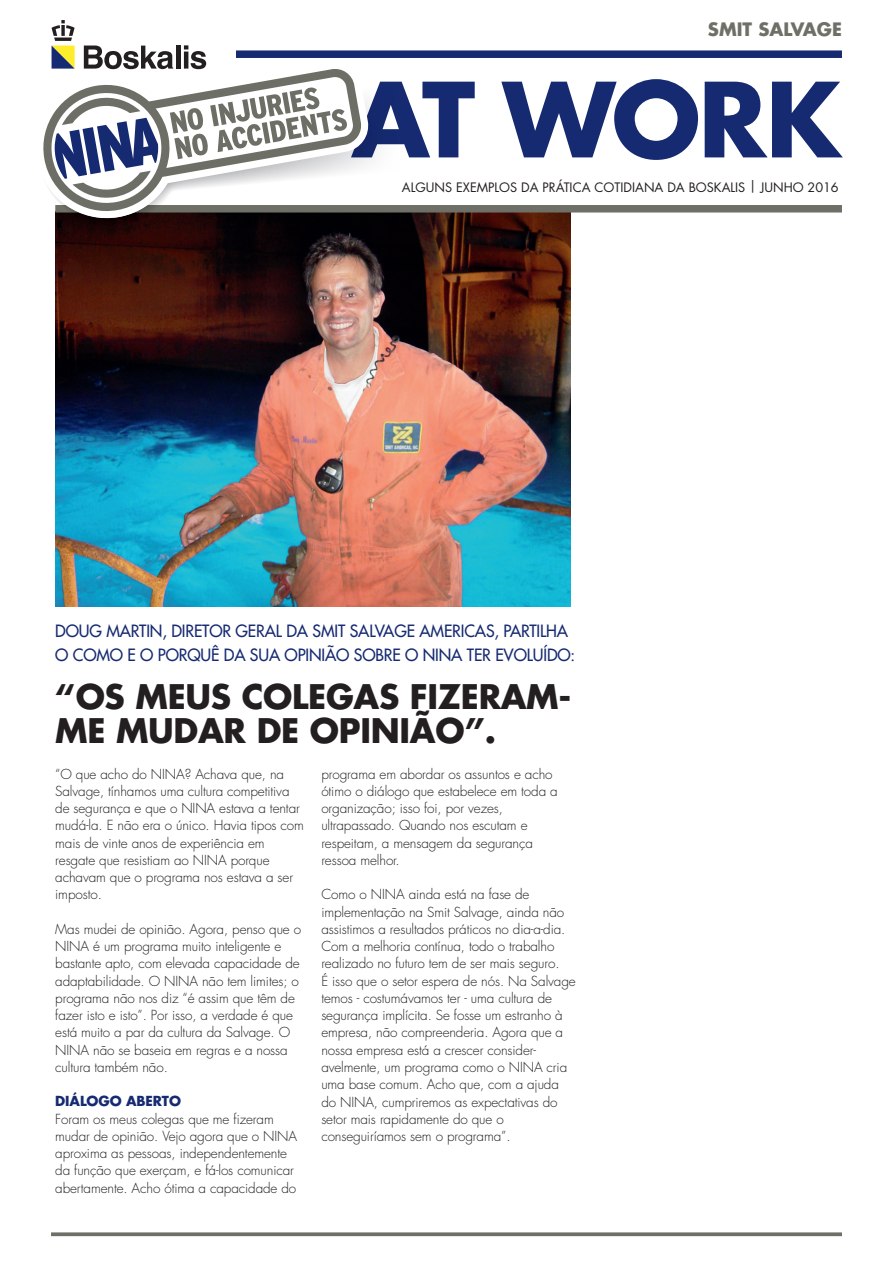
<style>
.page{position:relative;width:893px;height:1263px;background:#fff}
.page>*{position:absolute;margin:0;border:0;box-sizing:border-box;transform-origin:0 0}
.t1{font:700 100.5px "Futura Std";letter-spacing:-.03em;color:#162a71}
.t2{font:700 33px/34.5px "Futura Std";letter-spacing:-.01em;color:#231f20}
.t3{font:700 18px "Futura Std";color:#6e6f66}
.t4{font:500 16.5px/24px "Futura Std";letter-spacing:-.01em;color:#162a71}
.t5{font:300 13.5px/17.2px "Futura Std";letter-spacing:-.01em;color:#231f20}
.t6{font:700 13.5px "Futura Std";letter-spacing:-.01em;color:#162a71}
.t7{font:12.6px "Futura Std";color:#231f20}
</style>
<div class="page">
<img style="left:55px;top:212px;width:516px;height:394px">
<div style="left:236px;top:50px;width:606px;height:8px;background:#162a71"></div>
<div style="left:55px;top:205px;width:787px;height:7px;background:#6e6f66"></div>
<svg style="left:51px;top:62px;width:317px;height:156px"></svg>
<svg style="left:51px;top:67px;width:312px;height:146px"></svg>
<svg style="left:43px;top:77px;width:305px;height:151px"></svg>
<svg style="left:84px;top:46px;width:89px;height:23px"></svg>
<hr style="left:176px;top:46px;width:4px;height:23px;background:#231f20">
<svg style="left:184px;top:45px;width:22px;height:24px"></svg>
<svg style="left:52px;top:20px;width:23px;height:49px"></svg>
<svg style="left:51px;top:1232px;width:791px;height:4px;background:#7c7d75"></svg>
<h3 class="t3" style="left:708px;top:17px;width:135px">SMIT SALVAGE</h3>
<h1 class="t1" style="left:351px;top:53px;width:492px">AT WORK</h1>
<p class="t7" style="left:402px;top:179px;width:438px">ALGUNS EXEMPLOS DA PRÁTICA COTIDIANA DA BOSKALIS | JUNHO 2016</p>
<p class="t4" style="left:55px;top:619px;width:521px">DOUG MARTIN, DIRETOR GERAL DA SMIT SALVAGE AMERICAS, PARTILHA<br>O COMO E O PORQUÊ DA SUA OPINIÃO SOBRE O NINA TER EVOLUÍDO:</p>
<h2 class="t2" style="left:55px;top:679px;width:518px">“OS MEUS COLEGAS FIZERAM-<br>ME MUDAR DE OPINIÃO”.</h2>
<p class="t5" style="left:55px;top:765px;width:250px">“O que acho do NINA? Achava que, na Salvage, tínhamos uma cultura competitiva de segurança e que o NINA estava a tentar mudá-la. E não era o único. Havia tipos com mais de vinte anos de experiência em resgate que resistiam ao NINA porque achavam que o programa nos estava a ser imposto.</p>
<p class="t5" style="left:55px;top:921px;width:247px">Mas mudei de opinião. Agora, penso que o NINA é um programa muito inteligente e bastante apto, com elevada capacidade de adaptabilidade. O NINA não tem limites; o programa não nos diz “é assim que têm de fazer isto e isto”. Por isso, a verdade é que está muito a par da cultura da Salvage. O NINA não se baseia em regras e a nossa cultura também não.</p>
<p class="t6" style="left:55px;top:1092px;width:127px">DIÁLOGO ABERTO</p>
<p class="t5" style="left:55px;top:1110px;width:243px">Foram os meus colegas que me fizeram mudar de opinião. Vejo agora que o NINA aproxima as pessoas, independentemente da função que exerçam, e fá-los comunicar abertamente. Acho ótima a capacidade do</p>
<p class="t5" style="left:321px;top:765px;width:238px">programa em abordar os assuntos e acho ótimo o diálogo que estabelece em toda a organização; isso foi, por vezes, ultrapassado. Quando nos escutam e respeitam, a mensagem da segurança ressoa melhor.</p>
<p class="t5" style="left:321px;top:886px;width:256px">Como o NINA ainda está na fase de implementação na Smit Salvage, ainda não assistimos a resultados práticos no dia-a-dia.<br>Com a melhoria contínua, todo o trabalho realizado no futuro tem de ser mais seguro.<br>É isso que o setor espera de nós. Na Salvage temos - costumávamos ter - uma cultura de segurança implícita. Se fosse um estranho à empresa, não compreenderia. Agora que a nossa empresa está a crescer consider&shy;avelmente, um programa como o NINA cria uma base comum. Acho que, com a ajuda do NINA, cumpriremos as expectativas do setor mais rapidamente do que o conseguiríamos sem o programa”.</p>
</div>
